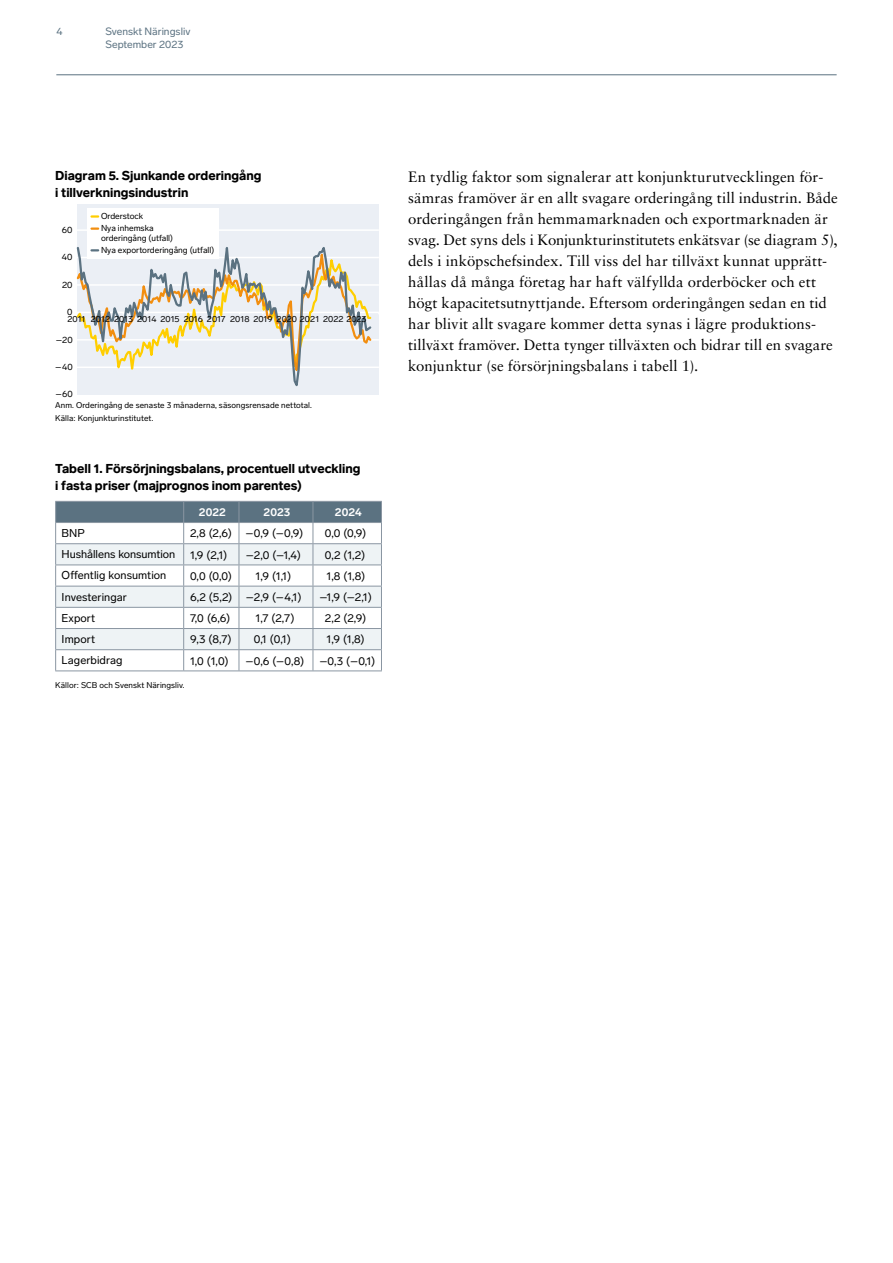
<style>
.page{position:relative;width:893px;height:1263px;background:#fff}
.page>*{position:absolute;margin:0;border:0;box-sizing:border-box;transform-origin:0 0}
.t1{font:15px/21px "Sabon LT Std";letter-spacing:.005em;color:#000}
.t2{font:900 12.75px/17.2px "Lab Grotesque";color:#000}
.t3{font:11.25px "Lab Grotesque";letter-spacing:.005em;color:#000}
.t4{font:700 11.25px "Lab Grotesque";letter-spacing:.01em;color:#fff}
.t5{font:10.5px/12.6px "Lab Grotesque";color:#5b7281}
.t6{font:9px "Lab Grotesque";letter-spacing:.01em;color:#000}
.t7{font:8.7px "Lab Grotesque";color:#000}
.t8{font:8.55px/12.3px "Lab Grotesque";color:#000}
.t9{font:8.25px/12.6px "Lab Grotesque";letter-spacing:.01em;color:#000}
</style>
<div class="page">
<hr style="left:56px;top:75px;width:781px;height:1px;background:#5b7281">
<svg style="left:55px;top:501px;width:327px;height:169px"></svg>
<hr style="left:55px;top:670px;width:129px;height:1px;background:#8a96a2">
<hr style="left:184px;top:670px;width:55px;height:1px;background:#8a96a2">
<hr style="left:239px;top:670px;width:74px;height:1px;background:#8a96a2">
<hr style="left:313px;top:670px;width:69px;height:1px;background:#8a96a2">
<div style="left:77px;top:204px;width:302px;height:191px;background:#ebeff5"></div>
<div style="left:87px;top:208px;width:132px;height:51px;background:#fff"></div>
<hr style="left:77px;top:229px;width:302px;height:2px;background:#fff">
<svg style="left:92px;top:215px;width:6px;height:3px"></svg>
<svg style="left:92px;top:227px;width:6px;height:3px"></svg>
<svg style="left:76px;top:247px;width:303px;height:139px"></svg>
<p class="t5" style="left:56px;top:25px;width:8px">4</p>
<p class="t5" style="left:106px;top:25px;width:86px">Svenskt Näringsliv<br>September 2023</p>
<p class="t2" style="left:55px;top:167px;width:208px">Diagram 5. Sjunkande orderingång i tillverkningsindustrin</p>
<p class="t6" style="left:62px;top:224px;width:12px">60</p>
<p class="t6" style="left:62px;top:252px;width:12px">40</p>
<p class="t6" style="left:62px;top:279px;width:12px">20</p>
<p class="t8" style="left:101px;top:210px;width:54px">Orderstock<br>Nya inhemska</p>
<p class="t8" style="left:101px;top:231px;width:115px;line-height:12.8px">orderingång (utfall)<br>Nya exportorderingång (utfall)</p>
<p class="t6" style="left:67px;top:307px;width:7px">0</p>
<p class="t7" style="left:68px;top:314px;width:301px">2011 2012 2013 2014 2015 2016 2017 2018 2019 2020 2021 2022 2023</p>
<p class="t6" style="left:56px;top:334px;width:18px">–20</p>
<p class="t6" style="left:55px;top:361px;width:19px">–40</p>
<p class="t6" style="left:56px;top:389px;width:19px">–60</p>
<p class="t9" style="left:55px;top:399px;width:258px">Anm. Orderingång de senaste 3 månaderna, säsongsrensade nettotal.<br>Källa: Konjunkturinstitutet.</p>
<p class="t2" style="left:55px;top:460px;width:307px">Tabell 1. Försörjningsbalans, procentuell utveckling i fasta priser (majprognos inom parentes)</p>
<p class="t4" style="left:199px;top:505px;width:28px">2022</p>
<p class="t4" style="left:264px;top:505px;width:28px">2023</p>
<p class="t4" style="left:335px;top:505px;width:28px">2024</p>
<p class="t3" style="left:62px;top:526px;width:25px">BNP</p>
<p class="t3" style="left:190px;top:527px;width:115px">2,8 (2,6) –0,9 (–0,9)</p>
<p class="t3" style="left:325px;top:527px;width:43px">0,0 (0,9)</p>
<p class="t3" style="left:62px;top:548px;width:115px">Hushållens konsumtion</p>
<p class="t3" style="left:190px;top:548px;width:39px">1,9 (2,1)</p>
<p class="t3" style="left:246px;top:548px;width:57px">–2,0 (–1,4)</p>
<p class="t3" style="left:325px;top:548px;width:42px">0,2 (1,2)</p>
<p class="t3" style="left:62px;top:569px;width:106px">Offentlig konsumtion</p>
<p class="t3" style="left:190px;top:569px;width:43px">0,0 (0,0)</p>
<p class="t3" style="left:255px;top:569px;width:37px">1,9 (1,1)</p>
<p class="t3" style="left:326px;top:569px;width:40px">1,8 (1,8)</p>
<p class="t3" style="left:62px;top:590px;width:67px">Investeringar</p>
<p class="t3" style="left:190px;top:590px;width:113px">6,2 (5,2) –2,9 (–4,1)</p>
<p class="t3" style="left:319px;top:590px;width:54px">–1,9 (–2,1)</p>
<p class="t3" style="left:62px;top:611px;width:35px">Export</p>
<p class="t3" style="left:190px;top:612px;width:42px">7,0 (6,6)</p>
<p class="t3" style="left:255px;top:612px;width:40px">1,7 (2,7)</p>
<p class="t3" style="left:325px;top:612px;width:43px">2,2 (2,9)</p>
<p class="t3" style="left:62px;top:632px;width:35px">Import</p>
<p class="t3" style="left:190px;top:633px;width:43px">9,3 (8,7)</p>
<p class="t3" style="left:254px;top:633px;width:39px">0,1 (0,1)</p>
<p class="t3" style="left:326px;top:633px;width:40px">1,9 (1,8)</p>
<p class="t3" style="left:62px;top:654px;width:62px">Lagerbidrag</p>
<p class="t3" style="left:190px;top:654px;width:40px">1,0 (1,0)</p>
<p class="t3" style="left:245px;top:654px;width:60px">–0,6 (–0,8)</p>
<p class="t3" style="left:319px;top:654px;width:58px">–0,3 (–0,1)</p>
<p class="t9" style="left:55px;top:679px;width:131px">Källor: SCB och Svenskt Näringsliv.</p>
<p class="t1" style="left:408px;top:166px;width:431px">En tydlig faktor som signalerar att konjunkturutvecklingen för&shy;sämras framöver är en allt svagare orderingång till industrin. Både orderingången från hemmamarknaden och exportmarknaden är svag. Det syns dels i Konjunkturinstitutets enkätsvar (se diagram 5), dels i inköpschefsindex. Till viss del har tillväxt kunnat upprätt&shy;hållas då många företag har haft välfyllda orderböcker och ett högt kapacitetsutnyttjande. Eftersom orderingången sedan en tid har blivit allt svagare kommer detta synas i lägre produktions&shy;tillväxt framöver. Detta tynger tillväxten och bidrar till en svagare konjunktur (se försörjningsbalans i tabell 1).</p>
</div>
